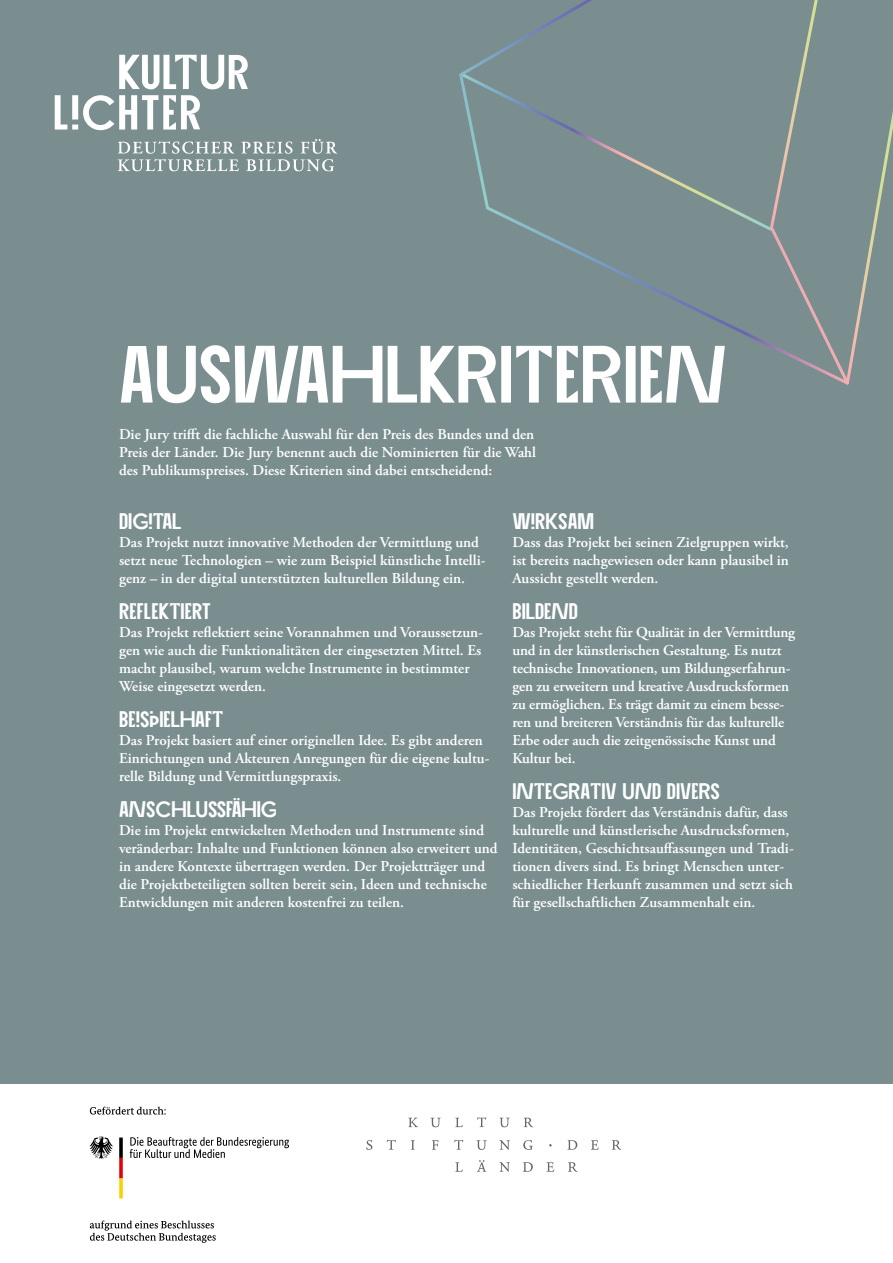
<style>
.page{position:relative;width:893px;height:1263px;background:#7a8e90}
.page>*{position:absolute;margin:0;border:0;box-sizing:border-box;transform-origin:0 0}
.t1{font:100 166.5px "Kulturlichter Logo";color:#fff}
.t2{font:900 81px "Kulturlichter";color:#fff}
.t3{font:900 22.5px "Kulturlichter";color:#fff}
.t4{font:600 15px/18px "Adobe Garamond Pro";color:#fff}
</style>
<div class="page">
<div style="left:0;top:1085px;width:893px;height:178px;background:#fff"></div>
<svg style="left:431px;top:1118px;width:10px;height:9px"></svg>
<svg style="left:455px;top:1118px;width:8px;height:9px"></svg>
<svg style="left:477px;top:1117px;width:9px;height:10px"></svg>
<svg style="left:524px;top:1118px;width:9px;height:9px"></svg>
<svg style="left:366px;top:1140px;width:6px;height:10px"></svg>
<svg style="left:387px;top:1140px;width:9px;height:10px"></svg>
<svg style="left:411px;top:1140px;width:4px;height:10px"></svg>
<svg style="left:432px;top:1140px;width:6px;height:10px"></svg>
<svg style="left:454px;top:1140px;width:9px;height:10px"></svg>
<svg style="left:499px;top:1140px;width:11px;height:10px"></svg>
<svg style="left:523px;top:1140px;width:10px;height:10px"></svg>
<svg style="left:567px;top:1140px;width:10px;height:10px"></svg>
<svg style="left:591px;top:1140px;width:8px;height:10px"></svg>
<svg style="left:455px;top:1162px;width:8px;height:10px"></svg>
<svg style="left:477px;top:1160px;width:9px;height:12px"></svg>
<svg style="left:523px;top:1162px;width:10px;height:10px"></svg>
<svg style="left:546px;top:1162px;width:8px;height:10px"></svg>
<svg style="left:499px;top:1118px;width:11px;height:9px"></svg>
<svg style="left:476px;top:1140px;width:11px;height:10px"></svg>
<svg style="left:499px;top:1162px;width:11px;height:10px"></svg>
<svg style="left:408px;top:1118px;width:10px;height:9px"></svg>
<svg style="left:612px;top:1140px;width:9px;height:10px"></svg>
<svg style="left:568px;top:1162px;width:10px;height:10px"></svg>
<svg style="left:90px;top:1107px;width:76px;height:7px"></svg>
<svg style="left:90px;top:1220px;width:126px;height:23px"></svg>
<svg style="left:89px;top:1136px;width:24px;height:23px"></svg>
<svg style="left:119px;top:1137px;width:4px;height:61px"></svg>
<svg style="left:130px;top:1137px;width:159px;height:21px"></svg>
<svg style="left:459px;top:0;width:434px;height:385px"></svg>
<p class="t1" style="left:30px;top:38px;width:334px">a</p>
<p class="t2" style="left:119px;top:334px;width:609px">AUSWAHLKRITERIEN</p>
<p class="t4" style="left:119px;top:425px;width:418px;text-align:justify">Die Jury trifft die fachliche Auswahl für den Preis des Bundes und den Preis der Länder. Die Jury benennt auch die Nominierten für die Wahl des Publikumspreises. Diese Kriterien sind dabei entscheidend:</p>
<p class="t3" style="left:512px;top:509px;width:83px">WIRKSAM</p>
<p class="t4" style="left:512px;top:533px;width:278px;text-align:justify">Dass das Projekt bei seinen Zielgruppen wirkt, ist bereits nachgewiesen oder kann plausibel in Aussicht gestellt werden.</p>
<p class="t3" style="left:512px;top:599px;width:67px">BILDEND</p>
<p class="t4" style="left:512px;top:623px;width:284px">Das Projekt steht für Qualität in der Vermittlung und in der künstlerischen Gestaltung. Es nutzt technische Innovationen, um Bildungserfahrun&shy;gen zu erweitern und kreative Ausdrucksformen zu ermöglichen. Es trägt damit zu einem besse&shy;ren und breiteren Verständnis für das kulturelle Erbe oder auch die zeitgenössische Kunst und Kultur bei.</p>
<p class="t3" style="left:512px;top:779px;width:209px">INTEGRATIV UND DIVERS</p>
<p class="t4" style="left:512px;top:803px;width:283px">Das Projekt fördert das Verständnis dafür, dass kulturelle und künstlerische Ausdrucksformen, Identitäten, Geschichtsauffassungen und Tradi&shy;tionen divers sind. Es bringt Menschen unter&shy;schiedlicher Herkunft zusammen und setzt sich für gesellschaftlichen Zusammenhalt ein.</p>
<p class="t3" style="left:119px;top:509px;width:64px">DIGITAL</p>
<p class="t4" style="left:119px;top:533px;width:368px">Das Projekt nutzt innovative Methoden der Vermittlung und setzt neue Technologien – wie zum Beispiel künstliche Intelli&shy;genz – in der digital unterstützten kulturellen Bildung ein.</p>
<p class="t3" style="left:119px;top:599px;width:93px">REFLEKTIERT</p>
<p class="t4" style="left:119px;top:623px;width:365px">Das Projekt reflektiert seine Vorannahmen und Voraussetzun&shy;gen wie auch die Funktionalitäten der eingesetzten Mittel. Es macht plausibel, warum welche Instrumente in bestimmter Weise eingesetzt werden.</p>
<p class="t3" style="left:119px;top:707px;width:106px">BEISPIELHAFT</p>
<p class="t4" style="left:119px;top:731px;width:372px">Das Projekt basiert auf einer originellen Idee. Es gibt anderen<br>Einrichtungen und Akteuren Anregungen für die eigene kultu&shy;relle Bildung und Vermittlungspraxis.</p>
<p class="t3" style="left:119px;top:797px;width:159px">ANSCHLUSSFÄHIG</p>
<p class="t4" style="left:119px;top:821px;width:380px">Die im Projekt entwickelten Methoden und Instrumente sind veränderbar: Inhalte und Funktionen können also erweitert und in andere Kontexte übertragen werden. Der Projektträger und die Projektbeteiligten sollten bereit sein, Ideen und technische Entwicklungen mit anderen kostenfrei zu teilen.</p>
</div>
